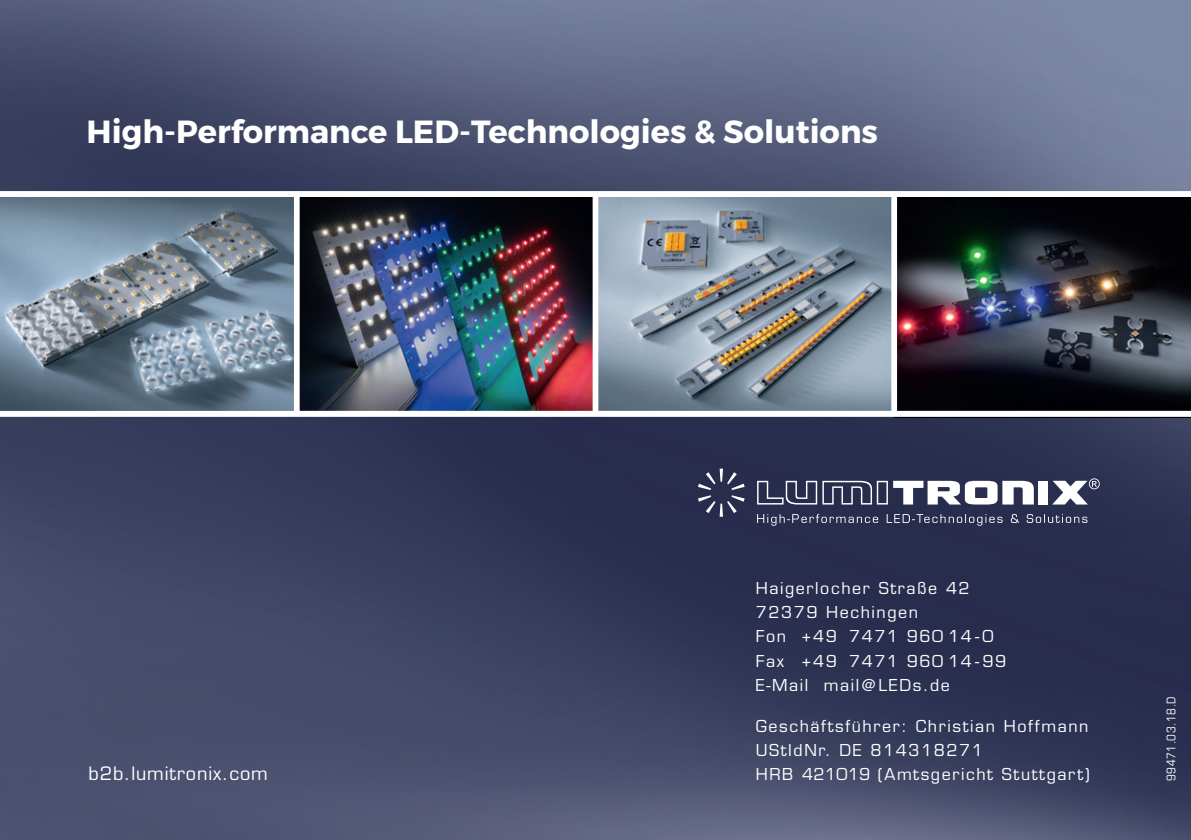
<style>
.page{position:relative;width:1191px;height:840px;background:#fff}
.page>*{position:absolute;margin:0;border:0;box-sizing:border-box;transform-origin:0 0}
.t1{font:700 32px "Montserrat";color:#fff}
.t2{font:18px "Eurostile";letter-spacing:.05em;color:#fff}
.t3{font:16px/24px "Eurostile";letter-spacing:.1em;color:#fff}
.t4{font:condensed 12px "Eurostile";letter-spacing:.05em;color:#fff}
</style>
<div class="page">
<img style="left:0;top:0;width:1191px;height:839px">
<img style="left:598px;top:197px;width:293px;height:213px">
<img style="left:894px;top:197px;width:297px;height:220px">
<img style="left:300px;top:197px;width:292px;height:213px">
<svg style="left:698px;top:468px;width:46px;height:48px;background:#474a66"></svg>
<svg style="left:757px;top:513px;width:330px;height:12px;background:#494c68"></svg>
<div style="left:1038px;top:480px;width:10px;height:24px;background:#fff"></div>
<svg style="left:757px;top:480px;width:276px;height:24px"></svg>
<svg style="left:1052px;top:478px;width:47px;height:26px"></svg>
<div style="left:592px;top:193px;width:6px;height:222px;background:#fff"></div>
<img style="left:0;top:197px;width:294px;height:213px">
<div style="left:294px;top:193px;width:6px;height:221px;background:#fff"></div>
<div style="left:0;top:191px;width:1191px;height:6px;background:#fff"></div>
<div style="left:0;top:410px;width:1191px;height:6px;background:#fff"></div>
<div style="left:891px;top:193px;width:6px;height:221px;background:#fff"></div>
<h1 class="t1" style="left:87px;top:112px;width:793px">High-Performance LED-Technologies &amp; Solutions</h1>
<p class="t3" style="left:756px;top:576px;width:252px">Haigerlocher Straße 42<br>72379 Hechingen<br>Fon +49 7471 960 14-0<br>Fax +49 7471 960 14-99<br>E-Mail mail@LEDs.de</p>
<p class="t3" style="left:756px;top:713px;width:334px">Geschäftsführer: Christian Hoffmann<br>UStIdNr. DE 814318271</p>
<p class="t2" style="left:88px;top:762px;width:181px">b2b.lumitronix.com</p>
<p class="t3" style="left:756px;top:761px;width:335px">HRB 421019 (Amtsgericht Stuttgart)</p>
<p class="t4" style="left:1164px;top:780px;width:86px;rotate:-90deg">99471.03.18.D</p>
</div>
